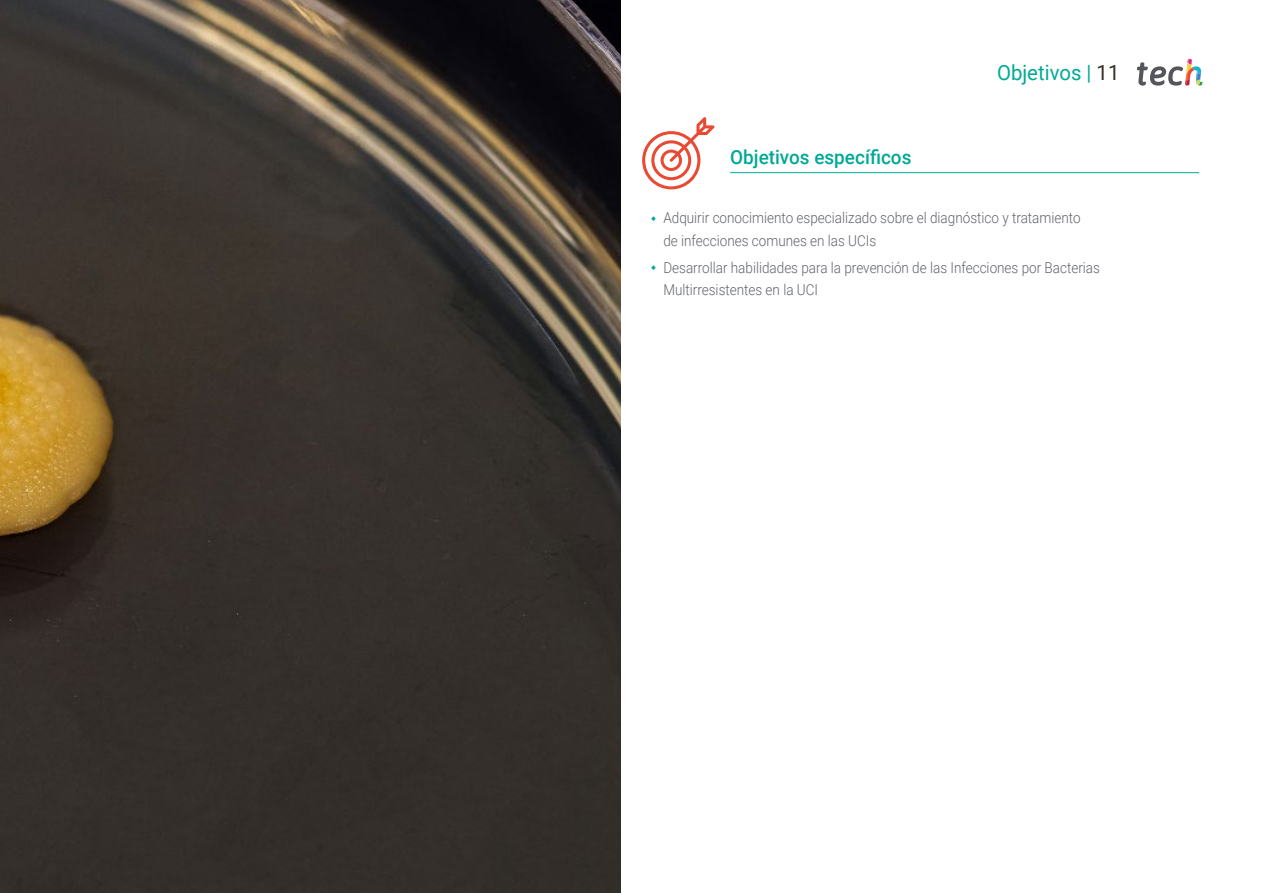
<style>
.page{position:relative;width:1263px;height:893px;background:#fff}
.page>*{position:absolute;margin:0;border:0;box-sizing:border-box;transform-origin:0 0}
.t1{font:21px "Roboto";color:#00a996}
.t2{font:500 19.5px "Roboto";color:#00a996}
.t3{font:300 15px/22.5px "Roboto";color:#61646a;scale:.9 1}
.s1{color:#312e20}
</style>
<div class="page">
<hr style="left:730px;top:172px;width:469px;height:1px;background:#00a996">
<svg style="left:642px;top:117px;width:72px;height:72px"></svg>
<img style="left:0;top:0;width:621px;height:893px">
<svg style="left:1137px;top:59px;width:65px;height:27px"></svg>
<h2 class="t2" style="left:730px;top:144px;width:183px">Objetivos específicos</h2>
<h1 class="t1" style="left:997px;top:57px;width:124px">Objetivos | <span class="s1">11</span></h1>
<p class="t3" style="left:663px;top:206px;width:465px">Adquirir conocimiento especializado sobre el diagnóstico y tratamiento de infecciones comunes en las UCIs</p>
<p class="t3" style="left:663px;top:255px;width:487px">Desarrollar habilidades para la prevención de las Infecciones por Bacterias<br>Multirresistentes en la UCI</p>
</div>
